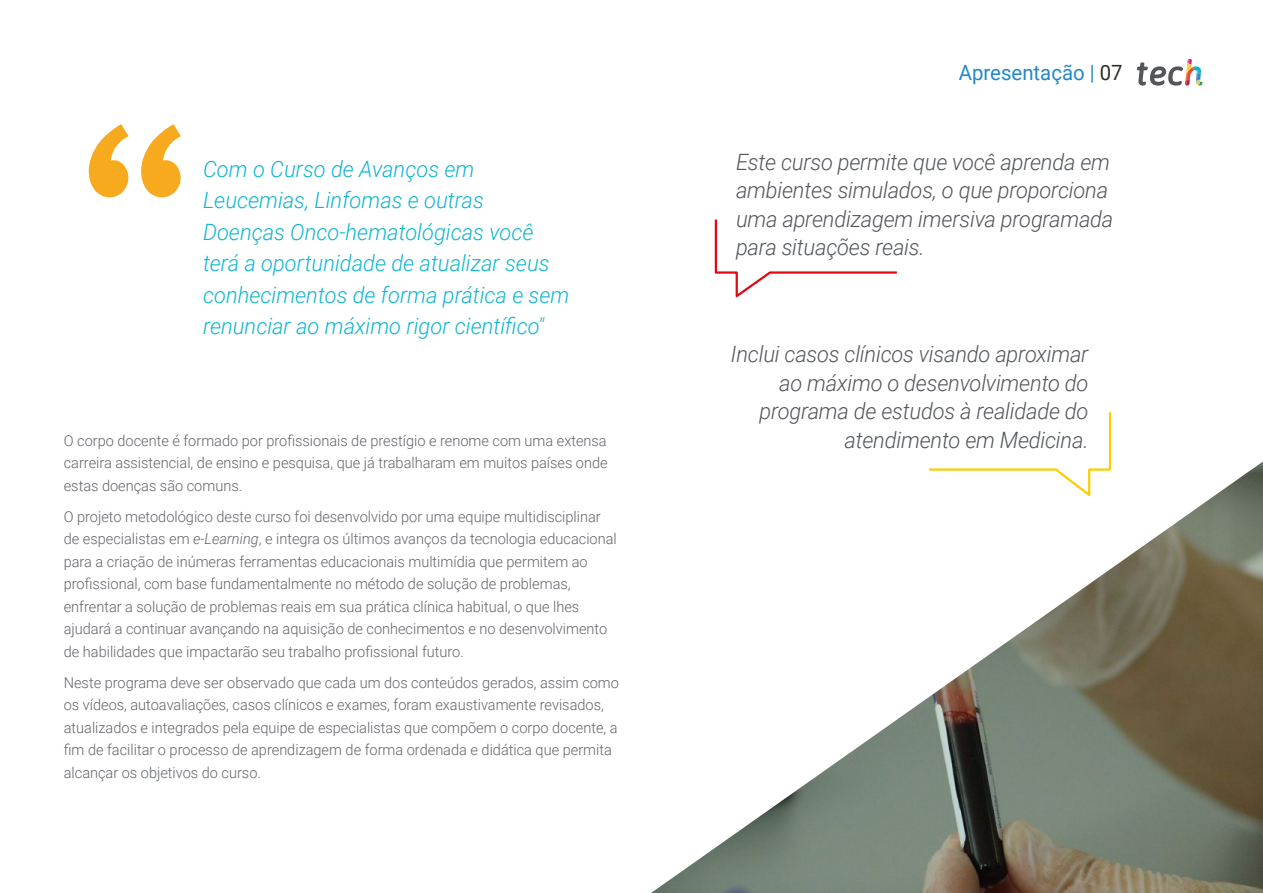
<style>
.page{position:relative;width:1263px;height:893px;background:#fff}
.page>*{position:absolute;margin:0;border:0;box-sizing:border-box;transform-origin:0 0}
.t1{font:italic 300 22.5px/28.5px "Roboto";letter-spacing:-.01em;color:#52555b;text-align:right}
.t2{font:italic 300 22.5px/31.5px "Roboto";color:#0fb6cf}
.t3{font:21px "Roboto";color:#2488c9}
.t4{font:300 15px/22.5px "Roboto";color:#61646a}
.s1{font-style:italic}
.s2{color:#312e20}
</style>
<div class="page">
<svg style="left:1108px;top:412px;width:4px;height:49px"></svg>
<svg style="left:714px;top:219px;width:183px;height:79px"></svg>
<img style="left:651px;top:461px;width:612px;height:432px">
<svg style="left:1137px;top:59px;width:65px;height:27px"></svg>
<svg style="left:89px;top:124px;width:92px;height:73px"></svg>
<h1 class="t2" style="left:203px;top:152px;width:368px">Com o Curso de Avanços em Leucemias, Linfomas e outras Doenças Onco-hematológicas você terá a oportunidade de atualizar seus conhecimentos de forma prática e sem renunciar ao máximo rigor científico"</h1>
<p class="t4" style="left:64px;top:429px;width:545px;text-align:justify">O corpo docente é formado por profissionais de prestígio e renome com uma extensa carreira assistencial, de ensino e pesquisa, que já trabalharam em muitos países onde estas doenças são comuns.</p>
<p class="t4" style="left:64px;top:505px;width:554px">O projeto metodológico deste curso foi desenvolvido por uma equipe multidisciplinar de especialistas em <span class="s1">e-Learning</span>, e integra os últimos avanços da tecnologia educacional para a criação de inúmeras ferramentas educacionais multimídia que permitem ao profissional, com base fundamentalmente no método de solução de problemas, enfrentar a solução de problemas reais em sua prática clínica habitual, o que lhes ajudará a continuar avançando na aquisição de conhecimentos e no desenvolvimento de habilidades que impactarão seu trabalho profissional futuro.</p>
<p class="t4" style="left:64px;top:671px;width:557px">Neste programa deve ser observado que cada um dos conteúdos gerados, assim como os vídeos, autoavaliações, casos clínicos e exames, foram exaustivamente revisados, atualizados e integrados pela equipe de especialistas que compõem o corpo docente, a fim de facilitar o processo de aprendizagem de forma ordenada e didática que permita alcançar os objetivos do curso.</p>
<h2 class="t3" style="left:959px;top:57px;width:165px">Apresentação | <span class="s2">07</span></h2>
<h1 class="t1" style="left:736px;top:146px;width:379px;text-align:left">Este curso permite que você aprenda em ambientes simulados, o que proporciona uma aprendizagem imersiva programada para situações reais.</h1>
<h1 class="t1" style="left:731px;top:339px;width:359px">Inclui casos clínicos visando aproximar ao máximo o desenvolvimento do programa de estudos à realidade do atendimento em Medicina.</h1>
</div>
